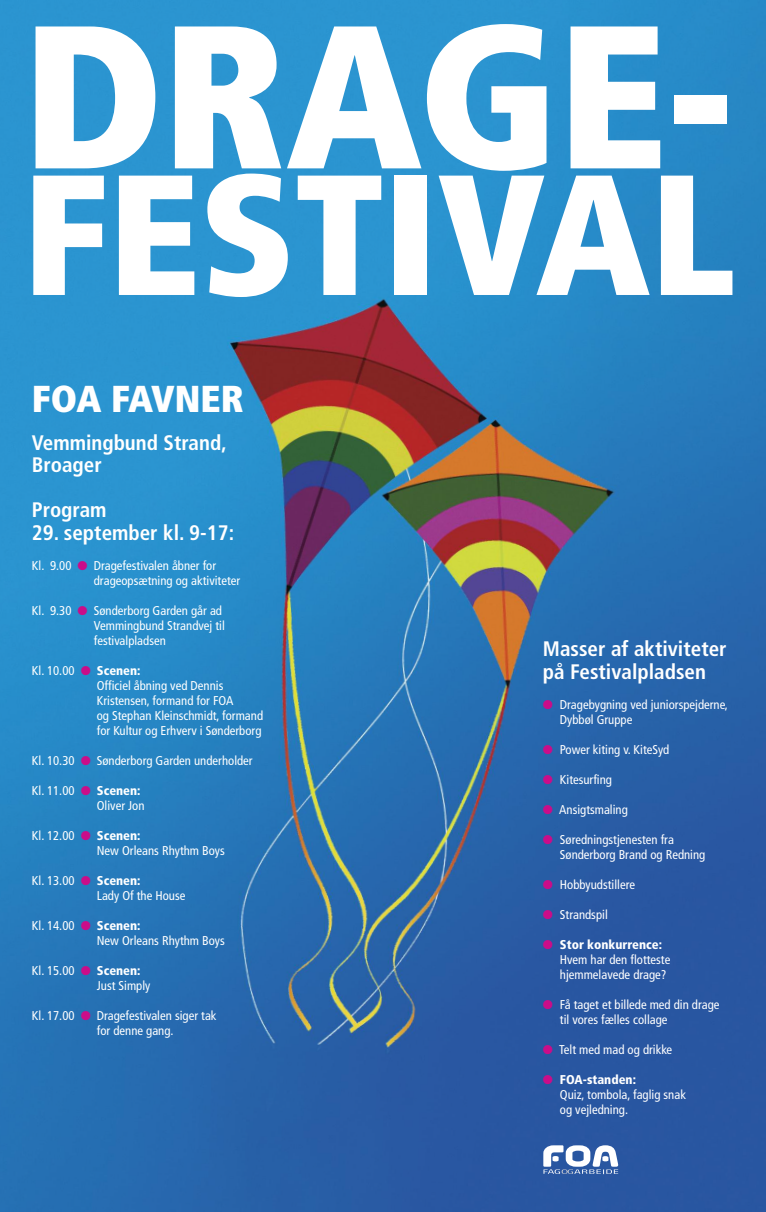
<style>
.page{position:relative;width:766px;height:1212px;background:#fff}
.page>*{position:absolute;margin:0;border:0;box-sizing:border-box;transform-origin:0 0}
.t1{font:900 condensed 203.25px "Frutiger LT Std";color:#fff}
.t2{font:900 condensed 171px "Frutiger LT Std";color:#fff}
.t3{font:900 condensed 37.5px "Frutiger LT Std";color:#fff}
.t4{font:700 condensed 21px/22.5px "Frutiger LT Std";color:#fff}
.t5{font:condensed 12.75px/15px "Frutiger LT Std";color:#fff}
.s1{color:#ca0d89}
.s2{font-weight:900}
</style>
<div class="page">
<img style="left:1px;top:0;width:764px;height:1212px">
<svg style="left:543px;top:1145px;width:75px;height:30px"></svg>
<h1 class="t1" style="left:23px;top:16px;width:713px">DRAGE-</h1>
<h2 class="t2" style="left:23px;top:167px;width:714px">FESTIVAL</h2>
<h3 class="t3" style="left:32px;top:383px;width:213px">FOA FAVNER</h3>
<h3 class="t4" style="left:32px;top:433px;width:196px">Vemmingbund Strand,<br>Broager</h3>
<h3 class="t4" style="left:32px;top:500px;width:76px">Program</h3>
<h3 class="t4" style="left:32px;top:523px;width:204px">29. september kl. 9-17:</h3>
<p class="t5" style="left:94px;top:559px;width:148px;text-indent:-62px">Kl. 9.00 <span class="s1">●</span> Dragefestivalen åbner for drageopsætning og aktiviteter</p>
<p class="t5" style="left:94px;top:604px;width:132px;text-indent:-62px">Kl. 9.30 <span class="s1">●</span> Sønderborg Garden går ad<br>Vemmingbund Strandvej til festivalpladsen</p>
<p class="t5" style="left:97px;top:664px;width:168px;text-indent:-65px">Kl. 10.00 <span class="s1">●</span> <span class="s2">Scenen:<br></span>Officiel åbning ved Dennis<br>Kristensen, formand for FOA<br>og Stephan Kleinschmidt, formand for Kultur og Erhverv i Sønderborg</p>
<p class="t5" style="left:32px;top:754px;width:222px">Kl. 10.30 <span class="s1">●</span> Sønderborg Garden underholder</p>
<p class="t5" style="left:97px;top:784px;width:49px;text-indent:-65px">Kl. 11.00 <span class="s1">●</span> <span class="s2">Scenen:<br></span>Oliver Jon</p>
<p class="t5" style="left:97px;top:829px;width:129px;text-indent:-65px">Kl. 12.00 <span class="s1">●</span> <span class="s2">Scenen:<br></span>New Orleans Rhythm Boys</p>
<p class="t5" style="left:97px;top:874px;width:90px;text-indent:-65px">Kl. 13.00 <span class="s1">●</span> <span class="s2">Scenen:<br></span>Lady Of the House</p>
<p class="t5" style="left:97px;top:919px;width:129px;text-indent:-65px">Kl. 14.00 <span class="s1">●</span> <span class="s2">Scenen:<br></span>New Orleans Rhythm Boys</p>
<p class="t5" style="left:97px;top:964px;width:55px;text-indent:-65px">Kl. 15.00 <span class="s1">●</span> <span class="s2">Scenen:<br></span>Just Simply</p>
<p class="t5" style="left:97px;top:1009px;width:121px;text-indent:-65px">Kl. 17.00 <span class="s1">●</span> Dragefestivalen siger tak for denne gang.</p>
<h3 class="t4" style="left:542px;top:639px;width:185px">Masser af aktiviteter på Festivalpladsen</h3>
<p class="t5" style="left:559px;top:698px;width:170px;text-indent:-17px"><span class="s1">●</span> Dragebygning ved juniorspejderne,<br>Dybbøl Gruppe</p>
<p class="t5" style="left:542px;top:743px;width:128px"><span class="s1">●</span> Power kiting v. KiteSyd</p>
<p class="t5" style="left:542px;top:773px;width:71px"><span class="s1">●</span> Kitesurfing</p>
<p class="t5" style="left:542px;top:803px;width:86px"><span class="s1">●</span> Ansigtsmaling</p>
<p class="t5" style="left:559px;top:833px;width:147px;text-indent:-17px"><span class="s1">●</span> Søredningstjenesten fra<br>Sønderborg Brand og Redning</p>
<p class="t5" style="left:542px;top:878px;width:94px"><span class="s1">●</span> Hobbyudstillere</p>
<p class="t5" style="left:542px;top:908px;width:66px"><span class="s1">●</span> Strandspil</p>
<p class="t5" style="left:559px;top:938px;width:112px;text-indent:-17px"><span class="s1">●</span> <span class="s2">Stor konkurrence:<br></span>Hvem har den flotteste hjemmelavede drage?</p>
<p class="t5" style="left:559px;top:998px;width:161px;text-indent:-17px"><span class="s1">●</span> Få taget et billede med din drage til vores fælles collage</p>
<p class="t5" style="left:542px;top:1043px;width:131px"><span class="s1">●</span> Telt med mad og drikke</p>
<p class="t5" style="left:559px;top:1073px;width:128px;text-indent:-17px"><span class="s1">●</span> <span class="s2">FOA-standen:<br></span>Quiz, tombola, faglig snak og vejledning.</p>
</div>
